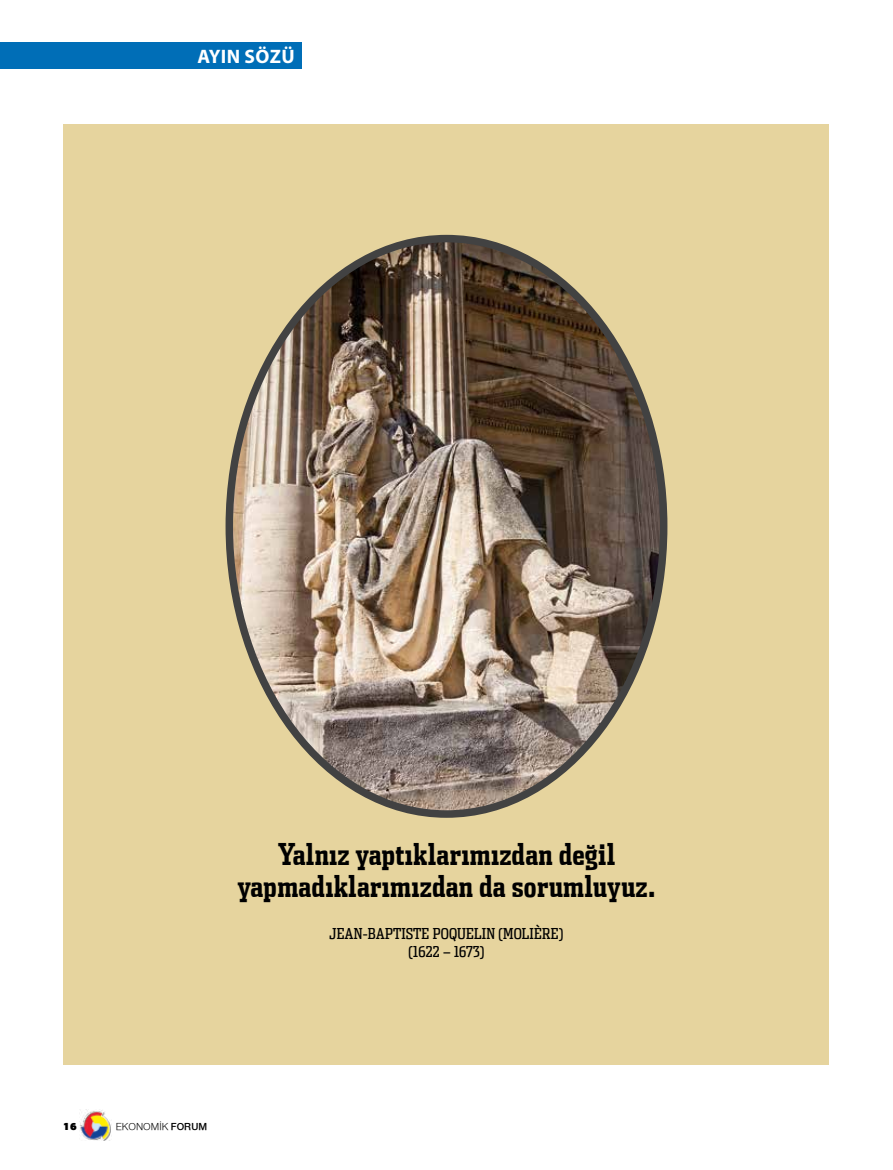
<style>
.page{position:relative;width:893px;height:1170px;background:#fff}
.page>*{position:absolute;margin:0;border:0;box-sizing:border-box;transform-origin:0 0}
.t1{font:700 30px/31.5px "Dispatch Comp";letter-spacing:.01em;color:#000;text-align:center}
.t2{font:700 19.5px "Myriad Pro";letter-spacing:.02em;color:#fff}
.t3{font:15px/18px "Dispatch Comp Reg";letter-spacing:.01em;color:#000;text-align:center}
.t4{font:10.5px "Nimbus Sans Novus";color:#000}
.t5{font:900 10.5px "PF Agora Sans Pro";color:#000}
.s1{font-weight:600}
</style>
<div class="page">
<div style="left:64px;top:124px;width:765px;height:940px;background:#e6d49e"></div>
<div style="left:0;top:43px;width:302px;height:26px;background:#006eb7"></div>
<img style="left:80px;top:1109px;width:31px;height:31px">
<img style="left:229px;top:238px;width:435px;height:576px">
<p class="t2" style="left:198px;top:45px;width:99px">AYIN SÖZÜ</p>
<p class="t1" style="left:237px;top:837px;width:420px">Yalnız yaptıklarımızdan değil yapmadıklarımızdan da sorumluyuz.</p>
<p class="t3" style="left:330px;top:924px;width:235px">JEAN-BAPTISTE POQUELIN (MOLIÈRE) (1622 – 1673)</p>
<p class="t5" style="left:63px;top:1119px;width:15px">16</p>
<p class="t4" style="left:116px;top:1120px;width:93px">EKONOMİK <span class="s1">FORUM</span></p>
</div>
